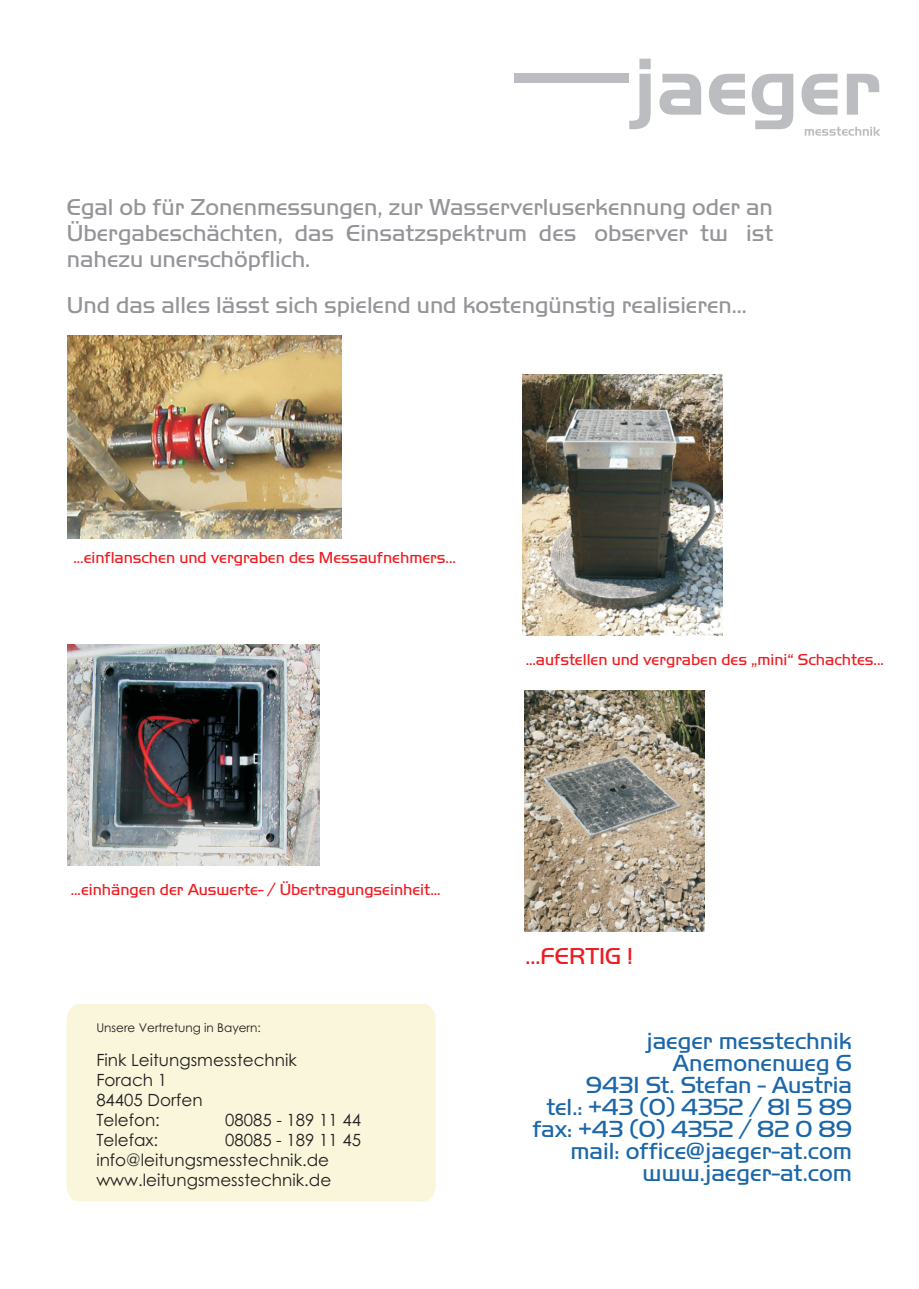
<style>
.page{position:relative;width:919px;height:1289px;background:#fff}
.page>*{position:absolute;margin:0;border:0;box-sizing:border-box;transform-origin:0 0}
.t1{font:24.3px/21.9px "Handel Got D Ligh";color:#1c67a9;text-align:right}
.t2{font:24px/26.2px "Handel Got D Ligh";color:#939598;text-align:justify}
.t3{font:24px "Handel Got D Ligh";color:#ee1d23}
.t4{font:16.8px/20px "Century Gothic";color:#231f20}
.t5{font:16.5px "Handel Got D Ligh";color:#ee1d23}
.t6{font:12px "Century Gothic";color:#231f20}
</style>
<div class="page">
<div style="left:514px;top:74px;width:114px;height:9px;background:#bcbdc0"></div>
<svg style="left:629px;top:59px;width:251px;height:77px"></svg>
<div style="left:66px;top:1004px;width:369px;height:197px;background:#f9f6db"></div>
<img style="left:522px;top:374px;width:200px;height:261px">
<img style="left:67px;top:644px;width:253px;height:221px">
<img style="left:67px;top:336px;width:274px;height:202px">
<img style="left:524px;top:690px;width:180px;height:241px">
<p class="t2" style="left:67px;top:194px;width:708px">Egal ob für Zonenmessungen, zur Wasserverluserkennung oder an Übergabeschächten, das Einsatzspektrum des observer tw ist nahezu unerschöpflich.</p>
<p class="t2" style="left:67px;top:292px;width:681px">Und das alles lässt sich spielend und kostengünstig realisieren...</p>
<p class="t5" style="left:73px;top:549px;width:384px">...einflanschen und vergraben des Messaufnehmers...</p>
<p class="t5" style="left:525px;top:651px;width:360px">...aufstellen und vergraben des „mini“ Schachtes...</p>
<p class="t5" style="left:71px;top:881px;width:371px">...einhängen der Auswerte- / Übertragungseinheit...</p>
<p class="t6" style="left:96px;top:1023px;width:166px">Unsere Vertretung in Bayern:</p>
<p class="t4" style="left:96px;top:1050px;width:202px">Fink Leitungsmesstechnik<br>Forach 1<br>84405 Dorfen<br>Telefon:</p>
<p class="t4" style="left:225px;top:1111px;width:137px">08085 - 189 11 44</p>
<p class="t4" style="left:96px;top:1131px;width:63px">Telefax:</p>
<p class="t4" style="left:96px;top:1131px;width:266px;text-indent:129px">08085 - 189 11 45 info@leitungsmesstechnik.de www.leitungsmesstechnik.de</p>
<p class="t3" style="left:525px;top:944px;width:109px">...FERTIG !</p>
<p class="t1" style="left:532px;top:1030px;width:321px">jaeger messtechnik<br>Anemonenweg 6<br>9431 St. Stefan - Austria<br>tel.: +43 (0) 4352 / 81 5 89 fax: +43 (0) 4352 / 82 0 89 mail: office@jaeger-at.com www.jaeger-at.com</p>
</div>
